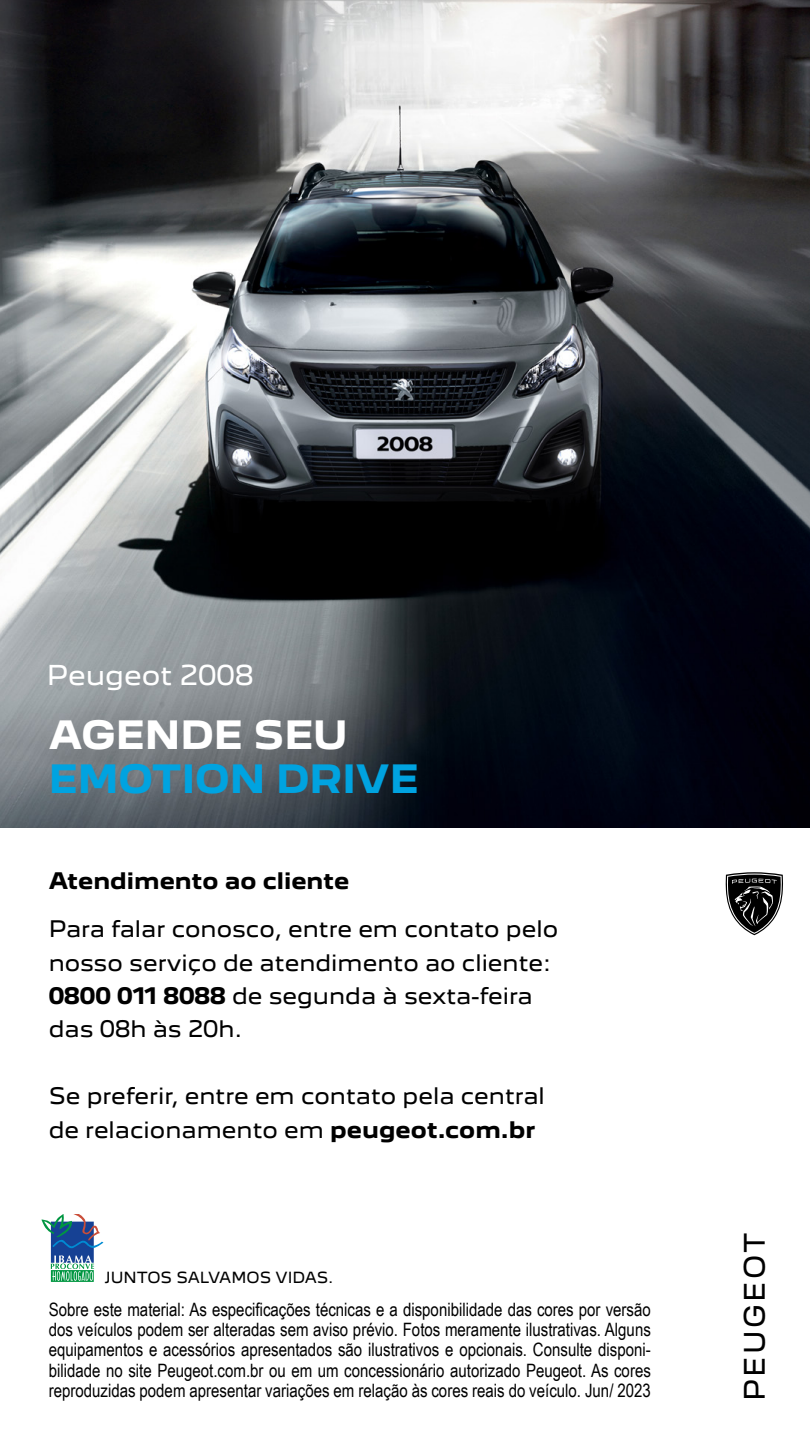
<style>
.page{position:relative;width:810px;height:1440px;background:#fff}
.page>*{position:absolute;margin:0;border:0;box-sizing:border-box;transform-origin:0 0}
.t1{font:700 35.7px "Peugeot New";color:#00a3e0}
.t2{font:700 35.7px "Peugeot New";color:#fff}
.t3{font:25.88px "Peugeot New";letter-spacing:.095em;color:#000}
.t4{font:25.05px "Peugeot New";color:#fff}
.t5{font:20.85px/33.4px "Peugeot New";color:#000}
.t6{font:700 20.85px "Peugeot New";color:#000}
.t7{font:18.45px/20.4px "Arial Narrow";color:#000;text-align:justify}
.t8{font:14.1px "Peugeot New";color:#000}
.s1{font-weight:700}
</style>
<div class="page">
<img style="left:0;top:0;width:810px;height:828px">
<svg style="left:41px;top:1214px;width:62px;height:68px"></svg>
<svg style="left:726px;top:872px;width:57px;height:63px"></svg>
<h3 class="t4" style="left:47px;top:655px;width:208px">Peugeot 2008</h3>
<h1 class="t2" style="left:49px;top:705px;width:301px">AGENDE SEU</h1>
<h1 class="t1" style="left:49px;top:749px;width:372px">EMOTION DRIVE</h1>
<p class="t6" style="left:49px;top:863px;width:302px">Atendimento ao cliente</p>
<p class="t5" style="left:49px;top:911px;width:511px">Para falar conosco, entre em contato pelo nosso serviço de atendimento ao cliente:<br><span class="s1">0800 011 8088</span> de segunda à sexta-feira das 08h às 20h.</p>
<p class="t5" style="left:49px;top:1077px;width:498px">Se preferir, entre em contato pela central de relacionamento em <span class="s1">peugeot.com.br</span></p>
<p class="t8" style="left:105px;top:1266px;width:230px">JUNTOS SALVAMOS VIDAS.</p>
<p class="t7" style="left:49px;top:1298px;width:604px">Sobre este material: As especificações técnicas e a disponibilidade das cores por versão dos veículos podem ser alteradas sem aviso prévio. Fotos meramente ilustrativas. Alguns equipamentos e acessórios apresentados são ilustrativos e opcionais. Consulte disponi&shy;bilidade no site Peugeot.com.br ou em um concessionário autorizado Peugeot. As cores reproduzidas podem apresentar variações em relação às cores reais do veículo. Jun/ 2023</p>
<h2 class="t3" style="left:733px;top:1401px;width:170px;rotate:-90deg">PEUGEOT</h2>
</div>
